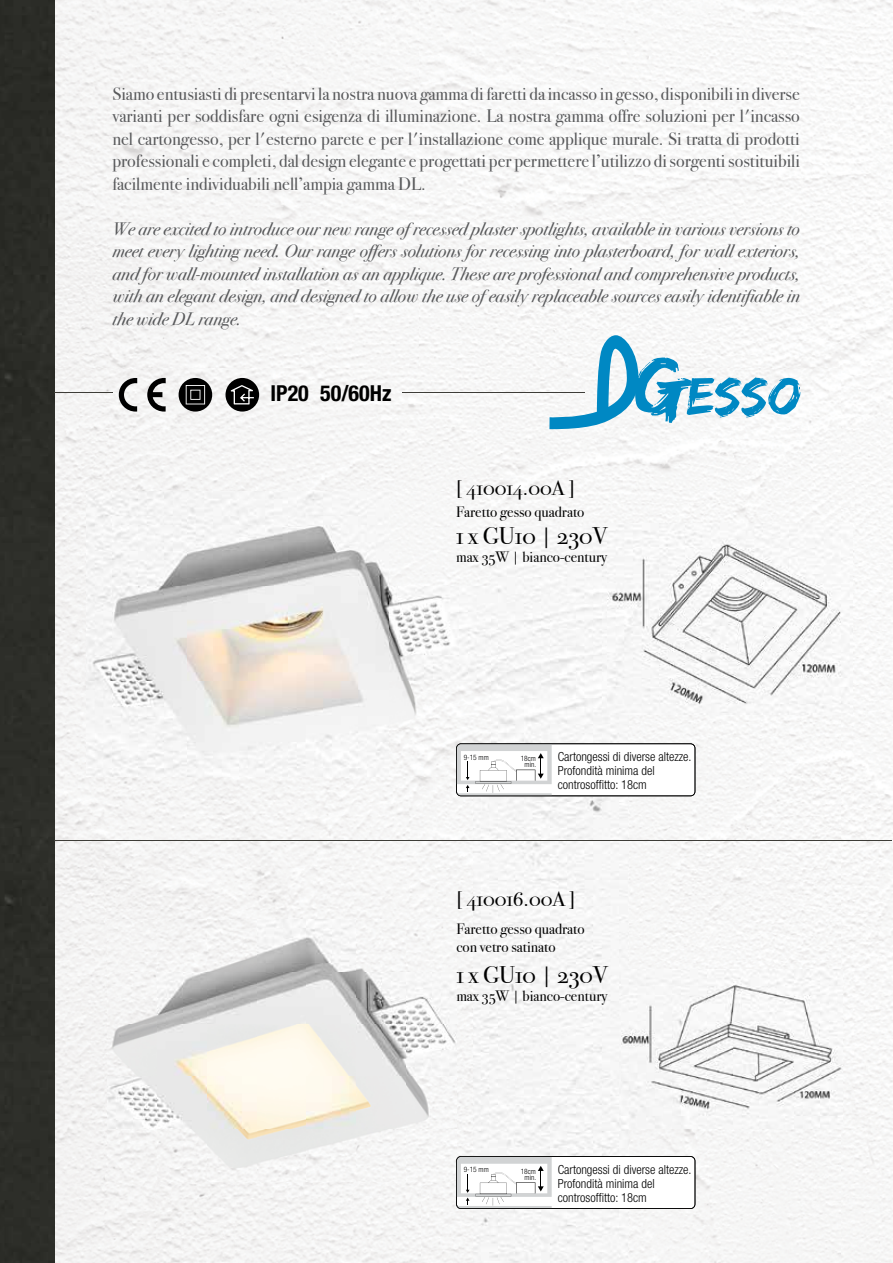
<style>
.page{position:relative;width:893px;height:1263px;background:#fff}
.page>*{position:absolute;margin:0;border:0;box-sizing:border-box;transform-origin:0 0}
.t1{font:24px "Bodoni Svty Two OSITCTT";color:#000}
.t2{font:700 condensed 22.05px "Helvetica Neue LT Std";color:#000}
.t3{font:21px "Bodoni Svty Two OSITCTT";color:#000}
.t4{font:18px/22.5px "Bodoni Svty Two OSITCTT";color:#58595b;text-align:justify}
.t5{font:italic 18px/22.5px "Bodoni Svty Two OSITCTT";color:#58595b;text-align:justify}
.t6{font:15px/18px "Bodoni Svty Two OSITCTT";color:#000}
.t7{font:300 condensed 12.6px/14.1px "Helvetica Neue LT Std";color:#000}
.t8{font:300 condensed 7.35px/6.3px "Helvetica Neue LT Std";color:#000;text-align:center}
</style>
<div class="page">
<img style="left:54px;top:0;width:786px;height:526px">
<img style="left:840px;top:0;width:53px;height:1263px">
<img style="left:54px;top:526px;width:50px;height:737px">
<div style="left:473px;top:526px;width:157px;height:737px;background:#f6f6f6"></div>
<div style="left:630px;top:714px;width:211px;height:255px;background:#f7f7f6"></div>
<img style="left:104px;top:947px;width:53px;height:316px">
<div style="left:630px;top:1129px;width:211px;height:134px;background:#f6f6f5"></div>
<img style="left:157px;top:1181px;width:263px;height:82px">
<div style="left:0;top:0;width:54px;height:1263px;background:#2c2d28"></div>
<img style="left:607px;top:523px;width:246px;height:191px">
<img style="left:621px;top:969px;width:222px;height:160px">
<img style="left:87px;top:491px;width:404px;height:286px">
<img style="left:108px;top:920px;width:348px;height:261px">
<hr style="left:54px;top:840px;width:838px;height:1px;background:#3e3d38">
<hr style="left:54px;top:392px;width:58px;height:1px;background:#3e3d38">
<hr style="left:402px;top:392px;width:182px;height:1px;background:#3e3d38">
<svg style="left:549px;top:335px;width:251px;height:94px"></svg>
<svg style="left:119px;top:378px;width:18px;height:34px"></svg>
<svg style="left:147px;top:378px;width:19px;height:34px"></svg>
<svg style="left:179px;top:378px;width:33px;height:34px"></svg>
<svg style="left:186px;top:385px;width:19px;height:19px"></svg>
<svg style="left:225px;top:378px;width:34px;height:34px"></svg>
<svg style="left:231px;top:385px;width:23px;height:19px"></svg>
<svg style="left:456px;top:743px;width:239px;height:53px"></svg>
<svg style="left:456px;top:1156px;width:239px;height:53px"></svg>
<p class="t4" style="left:112px;top:82px;width:689px">Siamo entusiasti di presentarvi la nostra nuova gamma di faretti da incasso in gesso, disponibili in diverse varianti per soddisfare ogni esigenza di illuminazione. La nostra gamma offre soluzioni per l'incasso nel cartongesso, per l'esterno parete e per l'installazione come applique murale. Si tratta di prodotti professionali e completi, dal design elegante e progettati per permettere l’utilizzo di sorgenti sostituibili facilmente individuabili nell’ampia gamma DL.</p>
<p class="t5" style="left:112px;top:218px;width:689px">We are excited to introduce our new range of recessed plaster spotlights, available in various versions to meet every lighting need. Our range offers solutions for recessing into plasterboard, for wall exteriors, and for wall-mounted installation as an applique. These are professional and comprehensive products, with an elegant design, and designed to allow the use of easily replaceable sources easily identifiable in the wide DL range.</p>
<p class="t2" style="left:271px;top:380px;width:122px">IP20 50/60Hz</p>
<p class="t3" style="left:456px;top:475px;width:120px">[ 410014.00A ]</p>
<p class="t6" style="left:456px;top:503px;width:130px">Faretto gesso quadrato</p>
<h1 class="t1" style="left:456px;top:522px;width:153px">1 x GU10 | 230V</h1>
<p class="t6" style="left:456px;top:548px;width:153px">max 35W | bianco-century</p>
<p class="t8" style="left:464px;top:754px;width:26px">9-15 mm</p>
<p class="t8" style="left:521px;top:755px;width:17px">18cm min.</p>
<p class="t7" style="left:558px;top:749px;width:135px">Cartongessi di diverse altezze.<br>Profondità minima del controsoffitto: 18cm</p>
<p class="t3" style="left:456px;top:886px;width:120px">[ 410016.00A ]</p>
<p class="t6" style="left:456px;top:920px;width:130px">Faretto gesso quadrato con vetro satinato</p>
<h1 class="t1" style="left:456px;top:961px;width:153px">1 x GU10 | 230V</h1>
<p class="t6" style="left:456px;top:987px;width:153px">max 35W | bianco-century</p>
<p class="t8" style="left:464px;top:1166px;width:26px">9-15 mm</p>
<p class="t8" style="left:521px;top:1168px;width:17px">18cm min.</p>
<p class="t7" style="left:558px;top:1162px;width:135px">Cartongessi di diverse altezze.<br>Profondità minima del controsoffitto: 18cm</p>
</div>
